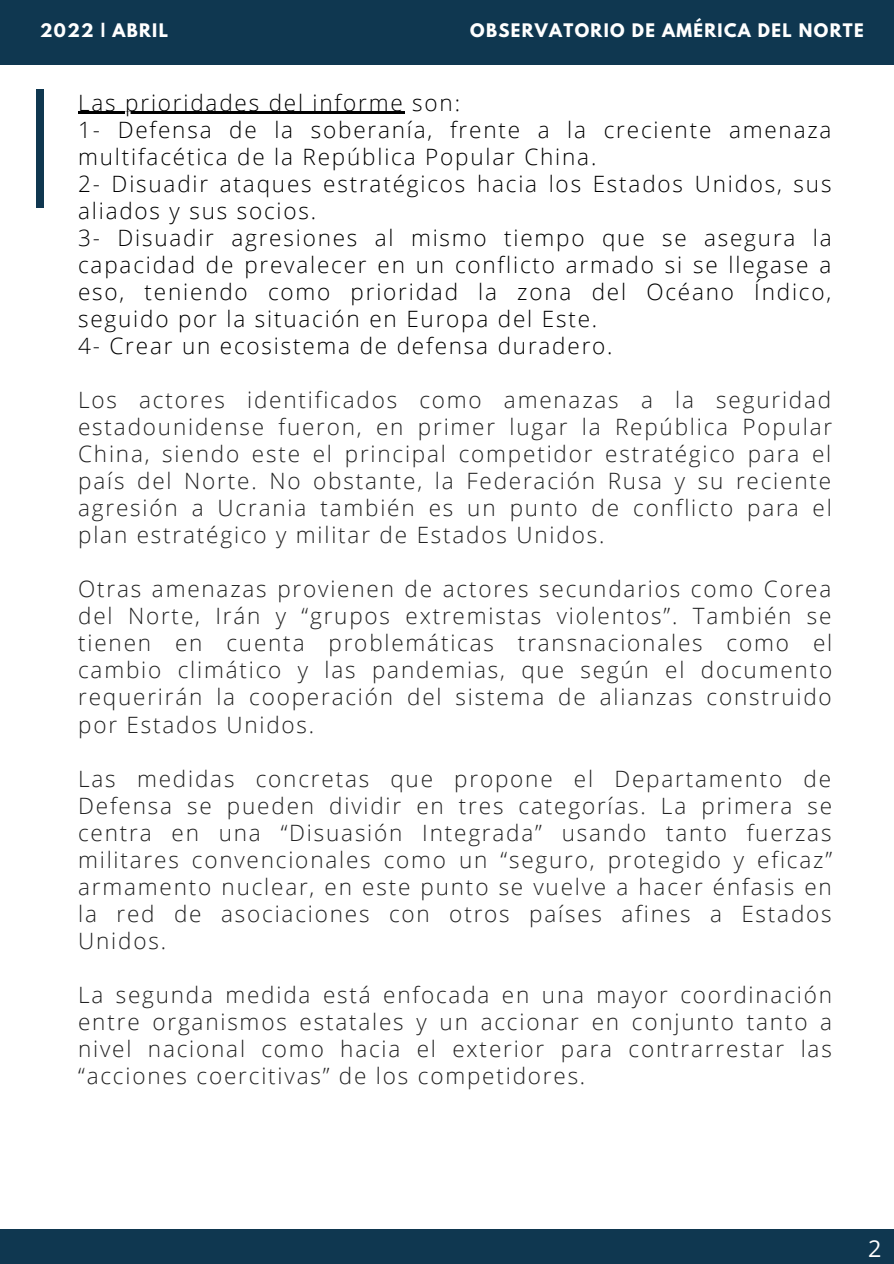
<style>
.page{position:relative;width:894px;height:1264px;background:#fff}
.page>*{position:absolute;margin:0;border:0;box-sizing:border-box;transform-origin:0 0}
.t1{font:23.4px "Open Sans";color:#fff}
.t2{font:300 22.5px/27px "Open Sans";letter-spacing:.08em;color:#222;text-align:justify}
.t3{font:300 22.5px/27px "Open Sans";letter-spacing:.08em;color:#000}
.t4{font:700 16.5px "League Spartan";letter-spacing:.08em;color:#fff}
</style>
<div class="page">
<hr style="left:78px;top:112px;width:326px;height:2px;background:#000">
<div style="left:36px;top:90px;width:8px;height:118px;background:#0f3750"></div>
<div style="left:0;top:1px;width:893px;height:64px;background:#0f3750"></div>
<div style="left:0;top:1228px;width:893px;height:35px;background:#0f3750"></div>
<p class="t4" style="left:40px;top:22px;width:129px">2022 | ABRIL</p>
<p class="t4" style="left:470px;top:22px;width:395px">OBSERVATORIO DE AMÉRICA DEL NORTE</p>
<p class="t3" style="left:78px;top:88px;width:383px">Las prioridades del informe son:</p>
<p class="t3" style="left:78px;top:115px;width:754px">1- Defensa de la soberanía, frente a la creciente amenaza multifacética de la República Popular China.</p>
<p class="t3" style="left:78px;top:169px;width:754px">2- Disuadir ataques estratégicos hacia los Estados Unidos, sus aliados y sus socios.</p>
<p class="t3" style="left:78px;top:224px;width:754px;text-align:justify">3- Disuadir agresiones al mismo tiempo que se asegura la capacidad de prevalecer en un conflicto armado si se llegase a eso, teniendo como prioridad la zona del Océano Índico, seguido por la situación en Europa del Este.</p>
<p class="t3" style="left:78px;top:332px;width:536px">4- Crear un ecosistema de defensa duradero.</p>
<p class="t2" style="left:78px;top:386px;width:755px">Los actores identificados como amenazas a la seguridad estadounidense fueron, en primer lugar la República Popular China, siendo este el principal competidor estratégico para el país del Norte. No obstante, la Federación Rusa y su reciente agresión a Ucrania también es un punto de conflicto para el plan estratégico y militar de Estados Unidos.</p>
<p class="t2" style="left:78px;top:575px;width:755px">Otras amenazas provienen de actores secundarios como Corea del Norte, Irán y “grupos extremistas violentos”. También se tienen en cuenta problemáticas transnacionales como el cambio climático y las pandemias, que según el documento requerirán la cooperación del sistema de alianzas construido por Estados Unidos.</p>
<p class="t2" style="left:78px;top:764px;width:755px">Las medidas concretas que propone el Departamento de Defensa se pueden dividir en tres categorías. La primera se centra en una “Disuasión Integrada” usando tanto fuerzas militares convencionales como un “seguro, protegido y eficaz” armamento nuclear, en este punto se vuelve a hacer énfasis en la red de asociaciones con otros países afines a Estados Unidos.</p>
<p class="t2" style="left:78px;top:980px;width:755px">La segunda medida está enfocada en una mayor coordinación entre organismos estatales y un accionar en conjunto tanto a nivel nacional como hacia el exterior para contrarrestar las “acciones coercitivas” de los competidores.</p>
<p class="t1" style="left:868px;top:1231px;width:15px">2</p>
</div>
